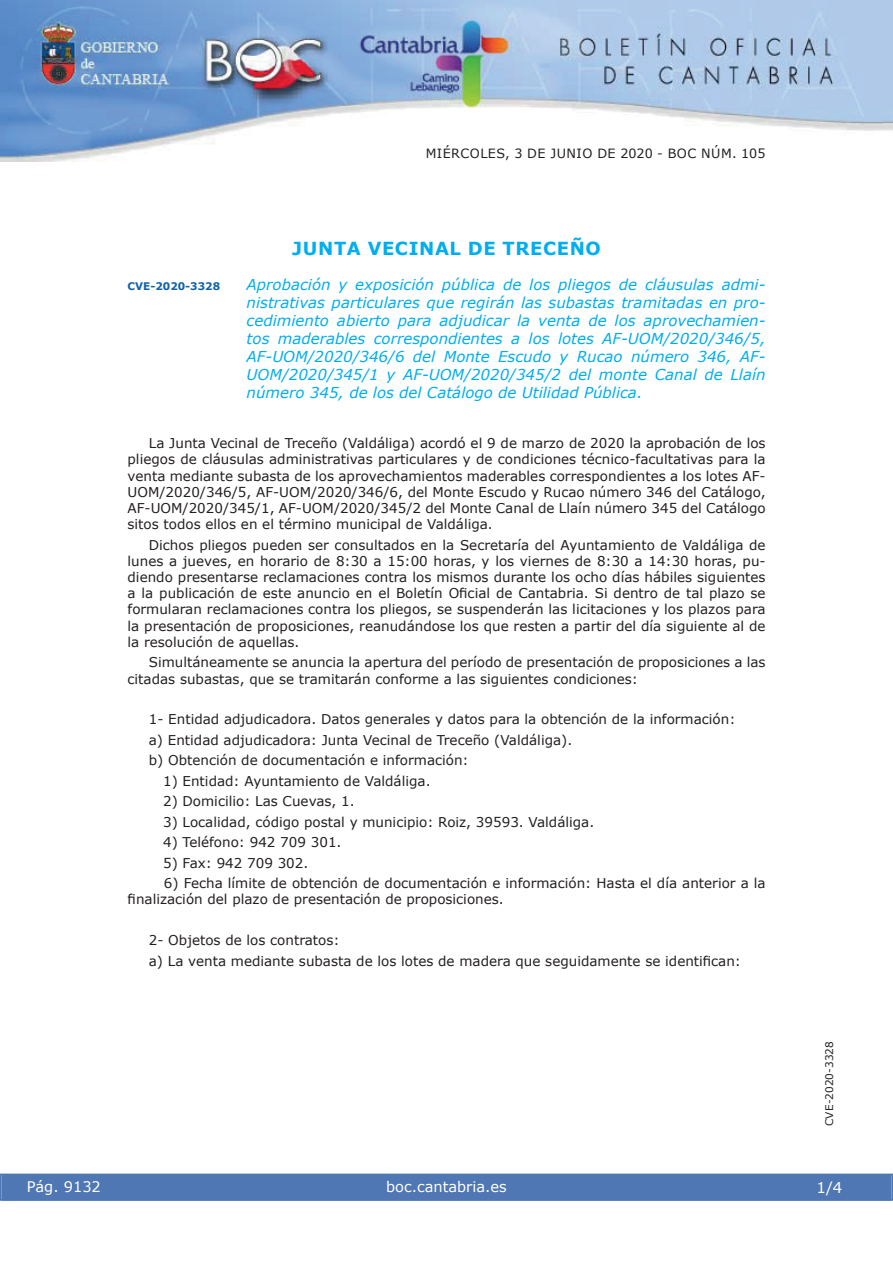
<style>
.page{position:relative;width:893px;height:1263px;background:#fff}
.page>*{position:absolute;margin:0;border:0;box-sizing:border-box;transform-origin:0 0}
.t1{font:700 18px "Verdana";letter-spacing:.035em;color:#00aeef}
.t2{font:italic 15px/18px "Verdana";color:#00aeef;text-align:justify}
.t3{font:15px "Verdana";color:#fff}
.t4{font:14.55px "Verdana";color:#fff}
.t5{font:13.5px/16.2px "Verdana";color:#231f20}
.t6{font:12.75px "Verdana";letter-spacing:.035em;color:#231f20}
.t7{font:10.5px "Verdana";color:#231f20}
.t8{font:700 10.5px "Verdana";color:#1263a9}
</style>
<div class="page">
<img style="left:0;top:0;width:893px;height:161px">
<div style="left:1px;top:1174px;width:890px;height:27px;background:#4f77b3"></div>
<div style="left:0;top:1174px;width:893px;height:27px;border:1px solid #4f77b3"></div>
<p class="t6" style="left:426px;top:145px;width:341px">MIÉRCOLES, 3 DE JUNIO DE 2020 - BOC NÚM. 105</p>
<h1 class="t1" style="left:292px;top:237px;width:310px">JUNTA VECINAL DE TRECEÑO</h1>
<p class="t8" style="left:128px;top:279px;width:94px">CVE-2020-3328</p>
<p class="t2" style="left:247px;top:275px;width:520px">Aprobación y exposición pública de los pliegos de cláusulas admi&shy;nistrativas particulares que regirán las subastas tramitadas en pro&shy;cedimiento abierto para adjudicar la venta de los aprovechamien&shy;tos maderables correspondientes a los lotes AF-UOM/2020/346/5, AF-UOM/2020/346/6 del Monte Escudo y Rucao número 346, AF-UOM/2020/345/1 y AF-UOM/2020/345/2 del monte Canal de Llaín número 345, de los del Catálogo de Utilidad Pública.</p>
<p class="t5" style="left:128px;top:435px;width:639px;text-align:justify;text-indent:21px">La Junta Vecinal de Treceño (Valdáliga) acordó el 9 de marzo de 2020 la aprobación de los pliegos de cláusulas administrativas particulares y de condiciones técnico-facultativas para la venta mediante subasta de los aprovechamientos maderables correspondientes a los lotes AF-UOM/2020/346/5, AF-UOM/2020/346/6, del Monte Escudo y Rucao número 346 del Catálogo, AF-UOM/2020/345/1, AF-UOM/2020/345/2 del Monte Canal de Llaín número 345 del Catálogo sitos todos ellos en el término municipal de Valdáliga.</p>
<p class="t5" style="left:128px;top:536px;width:640px;text-align:justify;text-indent:21px">Dichos pliegos pueden ser consultados en la Secretaría del Ayuntamiento de Valdáliga de lunes a jueves, en horario de 8:30 a 15:00 horas, y los viernes de 8:30 a 14:30 horas, pu&shy;diendo presentarse reclamaciones contra los mismos durante los ocho días hábiles siguientes a la publicación de este anuncio en el Boletín Oficial de Cantabria. Si dentro de tal plazo se formularan reclamaciones contra los pliegos, se suspenderán las licitaciones y los plazos para la presentación de proposiciones, reanudándose los que resten a partir del día siguiente al de la resolución de aquellas.</p>
<p class="t5" style="left:128px;top:654px;width:639px;text-indent:21px">Simultáneamente se anuncia la apertura del período de presentación de proposiciones a las citadas subastas, que se tramitarán conforme a las siguientes condiciones:</p>
<p class="t5" style="left:149px;top:709px;width:588px;line-height:20.4px">1- Entidad adjudicadora. Datos generales y datos para la obtención de la información: a) Entidad adjudicadora: Junta Vecinal de Treceño (Valdáliga).<br>b) Obtención de documentación e información:</p>
<p class="t5" style="left:163px;top:772px;width:269px">1) Entidad: Ayuntamiento de Valdáliga.</p>
<p class="t5" style="left:163px;top:793px;width:193px">2) Domicilio: Las Cuevas, 1.</p>
<p class="t5" style="left:163px;top:813px;width:433px">3) Localidad, código postal y municipio: Roiz, 39593. Valdáliga.</p>
<p class="t5" style="left:163px;top:834px;width:180px">4) Teléfono: 942 709 301.</p>
<p class="t5" style="left:163px;top:854px;width:147px">5) Fax: 942 709 302.</p>
<p class="t5" style="left:128px;top:875px;width:639px;text-indent:36px">6) Fecha límite de obtención de documentación e información: Hasta el día anterior a la finalización del plazo de presentación de proposiciones.</p>
<p class="t5" style="left:149px;top:930px;width:594px;line-height:20.4px">2- Objetos de los contratos:<br>a) La venta mediante subasta de los lotes de madera que seguidamente se identifican:</p>
<p class="t4" style="left:27px;top:1177px;width:76px">Pág. 9132</p>
<p class="t4" style="left:386px;top:1178px;width:122px">boc.cantabria.es</p>
<p class="t7" style="left:823px;top:1126px;width:87px;rotate:-90deg">CVE-2020-3328</p>
<p class="t3" style="left:816px;top:1178px;width:27px">1/4</p>
</div>
